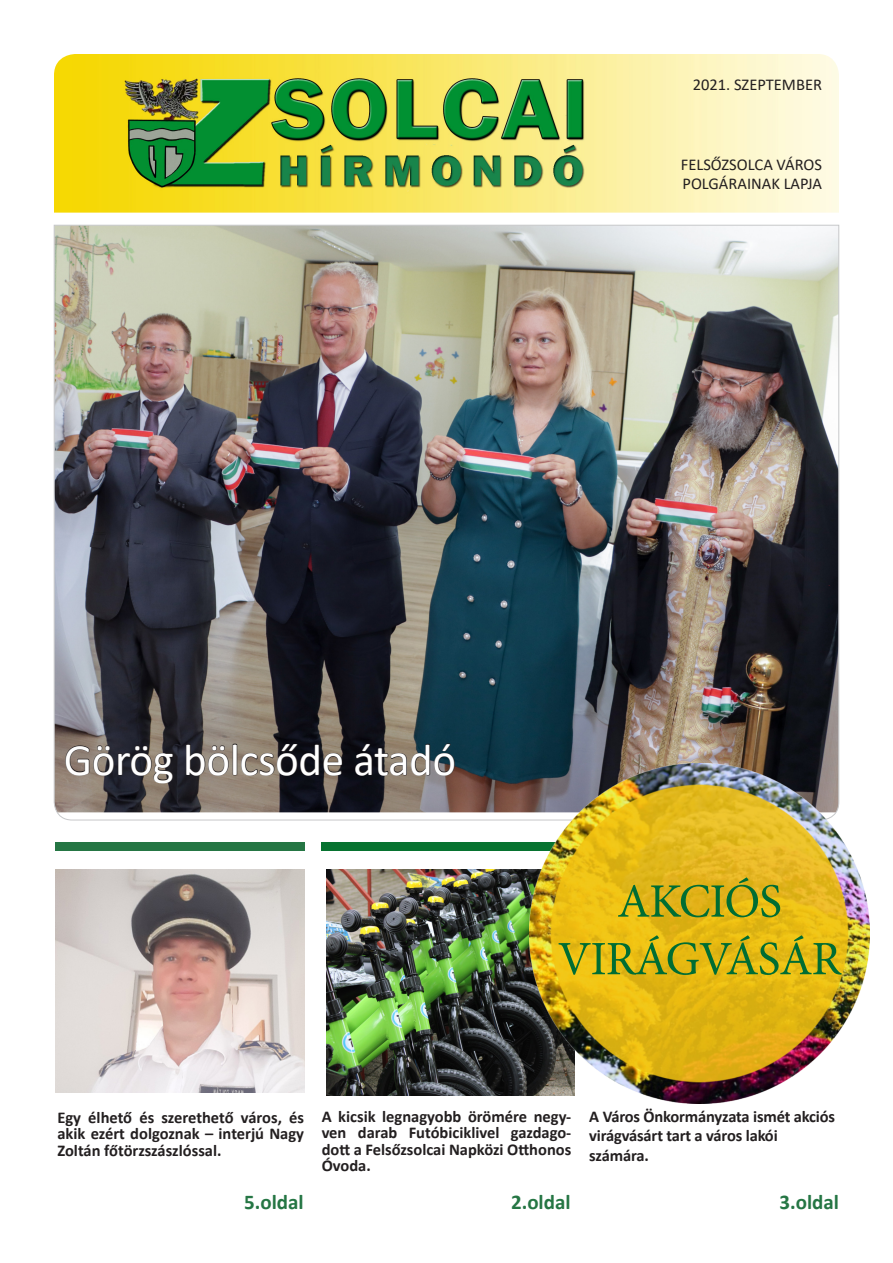
<style>
.page{position:relative;width:893px;height:1263px;background:#fff}
.page>*{position:absolute;margin:0;border:0;box-sizing:border-box;transform-origin:0 0}
.t1{font:45px "Calibri";letter-spacing:-.01em;color:#fff}
.t2{font:700 21px "Calibri";color:#257644}
.t3{font:700 16.5px/16.5px "Calibri";letter-spacing:-.01em;color:#231f20;text-align:justify}
.t4{font:16.5px "Calibri";color:#231f20}
</style>
<div class="page">
<img style="left:327px;top:869px;width:202px;height:227px">
<img style="left:54px;top:225px;width:785px;height:595px">
<img style="left:54px;top:54px;width:785px;height:159px">
<div style="left:321px;top:842px;width:250px;height:9px;background:#077330"></div>
<img style="left:56px;top:870px;width:249px;height:222px">
<div style="left:55px;top:842px;width:250px;height:9px;background:#257644"></div>
<svg style="left:65px;top:745px;width:109px;height:38px;background:#544d4b"></svg>
<svg style="left:186px;top:743px;width:157px;height:33px;background:#564f4a"></svg>
<svg style="left:355px;top:743px;width:100px;height:33px;background:#454645"></svg>
<img style="left:529px;top:763px;width:341px;height:340px">
<p class="t4" style="left:693px;top:74px;width:131px">2021. SZEPTEMBER</p>
<p class="t1" style="left:64px;top:728px;width:394px">Görög bölcsőde átadó</p>
<p class="t4" style="left:681px;top:153px;width:143px">FELSŐZSOLCA VÁROS</p>
<p class="t4" style="left:682px;top:173px;width:141px">POLGÁRAINAK LAPJA</p>
<p class="t3" style="left:589px;top:1106px;width:247px;line-height:19.8px;text-align:left">A Város Önkormányzata ismét akciós virágvásárt tart a város lakói számára.</p>
<p class="t3" style="left:322px;top:1107px;width:251px">A kicsik legnagyobb örömére negy&shy;ven darab Futóbiciklivel gazdago&shy;dott a Felsőzsolcai Napközi Otthonos Óvoda.</p>
<p class="t3" style="left:57px;top:1109px;width:248px">Egy élhető és szerethető város, és akik ezért dolgoznak – interjú Nagy Zoltán főtörzszászlóssal.</p>
<p class="t2" style="left:244px;top:1187px;width:61px">5.oldal</p>
<p class="t2" style="left:511px;top:1187px;width:61px">2.oldal</p>
<p class="t2" style="left:779px;top:1187px;width:61px">3.oldal</p>
</div>
